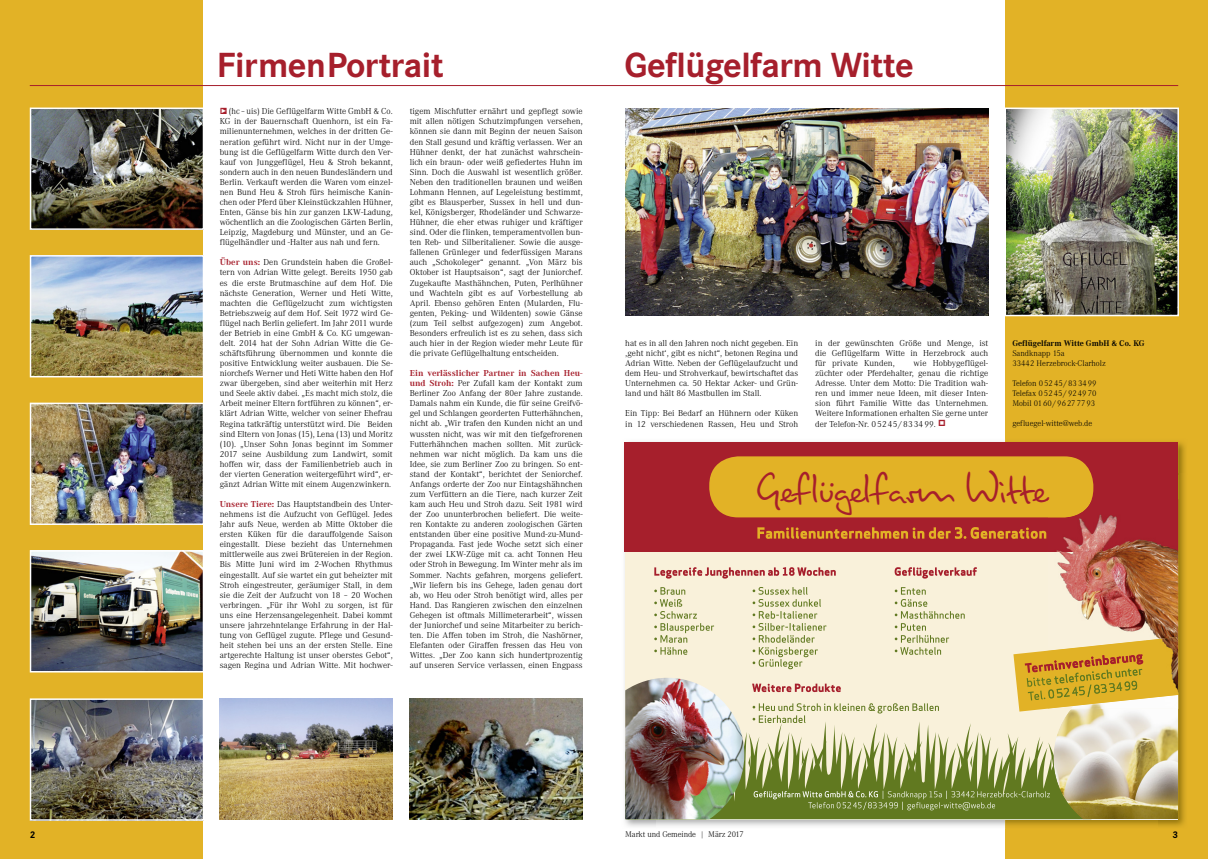
<style>
.page{position:relative;width:1208px;height:859px;background:#fff}
.page>*{position:absolute;margin:0;border:0;box-sizing:border-box;transform-origin:0 0}
.t1{font:45px "Brouet Handwriting";color:#a61f2c}
.t2{font:700 36.2px "Corporate S";letter-spacing:-.015em;color:#a61f2c}
.t3{font:700 10px "Corporate S";color:#000}
.t4{font:300 9px/10.1px "Corporate A";color:#000;text-align:justify}
.t5{font:300 8.5px/10.1px "Corporate A";color:#000}
.t6{font:700 8.5px "Corporate A";color:#000}
.s1{font-family:"Anfang Ende";font-weight:400;font-size:8.8px;color:#a61f2c}
.s2{font-weight:700;color:#a61f2c}
</style>
<div class="page">
<div style="left:1005px;top:0;width:203px;height:859px;background:#e2b226"></div>
<div style="left:0;top:0;width:203px;height:859px;background:#e2b226"></div>
<hr style="left:30px;top:85px;width:1148px;height:1px;background:#a61f2c">
<img style="left:33px;top:553px;width:168px;height:116px">
<div style="left:30px;top:550px;width:174px;height:122px;border:2px solid #fff"></div>
<img style="left:33px;top:406px;width:168px;height:116px">
<div style="left:30px;top:403px;width:174px;height:122px;border:2px solid #fff"></div>
<img style="left:33px;top:258px;width:168px;height:116px">
<div style="left:30px;top:255px;width:174px;height:122px;border:2px solid #fff"></div>
<img style="left:33px;top:111px;width:168px;height:116px">
<div style="left:30px;top:108px;width:174px;height:122px;border:2px solid #fff"></div>
<img style="left:625px;top:108px;width:363px;height:208px">
<img style="left:1007px;top:111px;width:169px;height:202px">
<div style="left:1004px;top:108px;width:175px;height:208px;border:2px solid #fff"></div>
<img style="left:33px;top:701px;width:168px;height:117px">
<div style="left:30px;top:698px;width:174px;height:123px;border:2px solid #fff"></div>
<img style="left:632px;top:439px;width:554px;height:35px">
<img style="left:624px;top:552px;width:32px;height:275px">
<img style="left:656px;top:819px;width:501px;height:9px">
<img style="left:1157px;top:474px;width:28px;height:353px">
<img style="left:410px;top:698px;width:173px;height:121px">
<img style="left:220px;top:698px;width:173px;height:121px">
<div style="left:625px;top:445px;width:553px;height:365px;background:#f9f1da"></div>
<div style="left:624px;top:442px;width:554px;height:110px;background:#a61f2c"></div>
<svg style="left:752px;top:703px;width:187px;height:18px"></svg>
<svg style="left:752px;top:684px;width:89px;height:8px"></svg>
<svg style="left:744px;top:721px;width:309px;height:98px"></svg>
<svg style="left:894px;top:587px;width:70px;height:68px"></svg>
<svg style="left:894px;top:567px;width:82px;height:12px"></svg>
<div style="left:709px;top:456px;width:384px;height:61px;background:#e2b226;border-radius:29px"></div>
<svg style="left:753px;top:791px;width:297px;height:19px;background:#74893c"></svg>
<svg style="left:757px;top:527px;width:289px;height:12px"></svg>
<img style="left:1053px;top:712px;width:125px;height:107px">
<img style="left:625px;top:678px;width:119px;height:141px">
<svg style="left:654px;top:587px;width:60px;height:68px"></svg>
<svg style="left:654px;top:567px;width:181px;height:12px"></svg>
<svg style="left:752px;top:587px;width:74px;height:82px"></svg>
<img style="left:1047px;top:499px;width:131px;height:138px">
<svg style="left:1013px;top:650px;width:165px;height:62px"></svg>
<img style="left:1047px;top:499px;width:44px;height:18px">
<svg style="left:1047px;top:499px;width:2px;height:16px"></svg>
<img style="left:1047px;top:637px;width:131px;height:72px">
<img style="left:1048px;top:681px;width:81px;height:17px">
<img style="left:1047px;top:671px;width:61px;height:14px">
<img style="left:1047px;top:654px;width:96px;height:17px">
<h2 class="t2" style="left:217px;top:51px;width:228px">FirmenPortrait</h2>
<h2 class="t2" style="left:624px;top:51px;width:291px">Geflügelfarm Witte</h2>
<p class="t4" style="left:220px;top:107px;width:174px"><span class="s1">Æ</span> (hc – uis) Die Geflügelfarm Witte GmbH &amp; Co.<br>KG in der Bauernschaft Quenhorn, ist ein Fa&shy;milienunternehmen, welches in der dritten Ge&shy;neration geführt wird. Nicht nur in der Umge&shy;bung ist die Geflügelfarm Witte durch den Ver&shy;kauf von Junggeflügel, Heu &amp; Stroh bekannt, sondern auch in den neuen Bundesländern und Berlin. Verkauft werden die Waren vom einzel&shy;nen Bund Heu &amp; Stroh fürs heimische Kanin&shy;chen oder Pferd über Kleinstückzahlen Hühner, Enten, Gänse bis hin zur ganzen LKW-Ladung, wöchentlich an die Zoologischen Gärten Berlin, Leipzig, Magdeburg und Münster, und an Ge&shy;flügelhändler und -Halter aus nah und fern.</p>
<p class="t4" style="left:220px;top:258px;width:174px"><span class="s2">Über uns:</span> Den Grundstein haben die Großel&shy;tern von Adrian Witte gelegt. Bereits 1950 gab es die erste Brutmaschine auf dem Hof. Die nächste Generation, Werner und Heti Witte, machten die Geflügelzucht zum wichtigsten Betriebszweig auf dem Hof. Seit 1972 wird Ge&shy;flügel nach Berlin geliefert. Im Jahr 2011 wurde der Betrieb in eine GmbH &amp; Co. KG umgewan&shy;delt. 2014 hat der Sohn Adrian Witte die Ge&shy;schäftsführung übernommen und konnte die positive Entwicklung weiter ausbauen. Die Se&shy;niorchefs Werner und Heti Witte haben den Hof zwar übergeben, sind aber weiterhin mit Herz und Seele aktiv dabei. „Es macht mich stolz, die Arbeit meiner Eltern fortführen zu können“, er&shy;klärt Adrian Witte, welcher von seiner Ehefrau Regina tatkräftig unterstützt wird. Die Beiden sind Eltern von Jonas (15), Lena (13) und Moritz (10). „Unser Sohn Jonas beginnt im Sommer 2017 seine Ausbildung zum Landwirt, somit hoffen wir, dass der Familienbetrieb auch in der vierten Generation weitergeführt wird“, er&shy;gänzt Adrian Witte mit einem Augenzwinkern.</p>
<p class="t4" style="left:220px;top:500px;width:174px"><span class="s2">Unsere Tiere:</span> Das Hauptstandbein des Unter&shy;nehmens ist die Aufzucht von Geflügel. Jedes Jahr aufs Neue, werden ab Mitte Oktober die ersten Küken für die darauffolgende Saison eingestallt. Diese bezieht das Unternehmen mittlerweile aus zwei Brütereien in der Region.<br>Bis Mitte Juni wird im 2-Wochen Rhythmus eingestallt. Auf sie wartet ein gut beheizter mit Stroh eingestreuter, geräumiger Stall, in dem sie die Zeit der Aufzucht von 18 – 20 Wochen verbringen. „Für ihr Wohl zu sorgen, ist für uns eine Herzensangelegenheit. Dabei kommt unsere jahrzehntelange Erfahrung in der Hal&shy;tung von Geflügel zugute. Pflege und Gesund&shy;heit stehen bei uns an der ersten Stelle. Eine artgerechte Haltung ist unser oberstes Gebot“, sagen Regina und Adrian Witte. Mit hochwer-</p>
<p class="t4" style="left:410px;top:107px;width:174px">tigem Mischfutter ernährt und gepflegt sowie mit allen nötigen Schutzimpfungen versehen, können sie dann mit Beginn der neuen Saison den Stall gesund und kräftig verlassen. Wer an Hühner denkt, der hat zunächst wahrschein&shy;lich ein braun- oder weiß gefiedertes Huhn im Sinn. Doch die Auswahl ist wesentlich größer.<br>Neben den traditionellen braunen und weißen Lohmann Hennen, auf Legeleistung bestimmt, gibt es Blausperber, Sussex in hell und dun&shy;kel, Königsberger, Rhodeländer und Schwarze-Hühner, die eher etwas ruhiger und kräftiger sind. Oder die flinken, temperamentvollen bun&shy;ten Reb- und Silberitaliener. Sowie die ausge&shy;fallenen Grünleger und federfüssigen Marans auch „Schokoleger“ genannt. „Von März bis Oktober ist Hauptsaison“, sagt der Juniorchef.<br>Zugekaufte Masthähnchen, Puten, Perlhühner und Wachteln gibt es auf Vorbestellung ab April. Ebenso gehören Enten (Mularden, Flu&shy;genten, Peking- und Wildenten) sowie Gänse (zum Teil selbst aufgezogen) zum Angebot.<br>Besonders erfreulich ist es zu sehen, dass sich auch hier in der Region wieder mehr Leute für die private Geflügelhaltung entscheiden.</p>
<p class="t4" style="left:410px;top:369px;width:174px"><span class="s2">Ein verlässlicher Partner in Sachen Heu&shy;und Stroh:</span> Per Zufall kam der Kontakt zum Berliner Zoo Anfang der 80er Jahre zustande.<br>Damals nahm ein Kunde, die für seine Greifvö&shy;gel und Schlangen georderten Futterhähnchen, nicht ab. „Wir trafen den Kunden nicht an und wussten nicht, was wir mit den tiefgefrorenen Futterhähnchen machen sollten. Mit zurück&shy;nehmen war nicht möglich. Da kam uns die Idee, sie zum Berliner Zoo zu bringen. So ent&shy;stand der Kontakt“, berichtet der Seniorchef.<br>Anfangs orderte der Zoo nur Eintagshähnchen zum Verfüttern an die Tiere, nach kurzer Zeit kam auch Heu und Stroh dazu. Seit 1981 wird der Zoo ununterbrochen beliefert. Die weite&shy;ren Kontakte zu anderen zoologischen Gärten entstanden über eine positive Mund-zu-Mund-Propaganda. Fast jede Woche setzt sich einer der zwei LKW-Züge mit ca. acht Tonnen Heu oder Stroh in Bewegung. Im Winter mehr als im Sommer. Nachts gefahren, morgens geliefert. „Wir liefern bis ins Gehege, laden genau dort ab, wo Heu oder Stroh benötigt wird, alles per Hand. Das Rangieren zwischen den einzelnen Gehegen ist oftmals Millimeterarbeit“, wissen der Juniorchef und seine Mitarbeiter zu berich&shy;ten. Die Affen toben im Stroh, die Nashörner, Elefanten oder Giraffen fressen das Heu von Wittes. „Der Zoo kann sich hundertprozentig auf unseren Service verlassen, einen Engpass</p>
<p class="t4" style="left:625px;top:339px;width:174px">hat es in all den Jahren noch nicht gegeben. Ein ‚geht nicht‘, gibt es nicht“, betonen Regina und Adrian Witte. Neben der Geflügelaufzucht und dem Heu- und Strohverkauf, bewirtschaftet das Unternehmen ca. 50 Hektar Acker- und Grün&shy;land und hält 86 Mastbullen im Stall.</p>
<p class="t4" style="left:625px;top:409px;width:174px">Ein Tipp: Bei Bedarf an Hühnern oder Küken in 12 verschiedenen Rassen, Heu und Stroh</p>
<p class="t4" style="left:815px;top:339px;width:174px">in der gewünschten Größe und Menge, ist die Geflügelfarm Witte in Herzebrock auch für private Kunden,</p>
<p class="t4" style="left:815px;top:359px;width:174px;text-indent:98px">wie Hobbygeflügel&shy;züchter oder Pferdehalter, genau die richtige Adresse. Unter dem Motto: Die Tradition wah&shy;ren und immer neue Ideen, mit dieser Inten&shy;sion führt Familie Witte das Unternehmen.<br>Weitere Informationen erhalten Sie gerne unter der Telefon-Nr. 0 52 45 / 83 34 99. <span class="s1">Œ</span></p>
<p class="t6" style="left:1012px;top:340px;width:134px">Geflügelfarm Witte GmbH &amp; Co. KG</p>
<p class="t5" style="left:1012px;top:349px;width:95px">Sandknapp 15a<br>33442 Herzebrock-Clarholz</p>
<p class="t5" style="left:1012px;top:379px;width:86px;text-align:justify">Telefon 0 52 45 / 83 34 99<br>Telefax 0 52 45 / 92 49 70<br>Mobil 01 60 / 96 27 77 93</p>
<p class="t5" style="left:1012px;top:419px;width:81px">gefluegel-witte@web.de</p>
<h1 class="t1" style="left:756px;top:460px;width:291px">Geflügelfarm Witte</h1>
<p class="t3" style="left:30px;top:831px;width:7px">2</p>
<p class="t5" style="left:625px;top:830px;width:120px">Markt und Gemeinde | März 2017</p>
<p class="t3" style="left:1172px;top:831px;width:7px">3</p>
</div>
